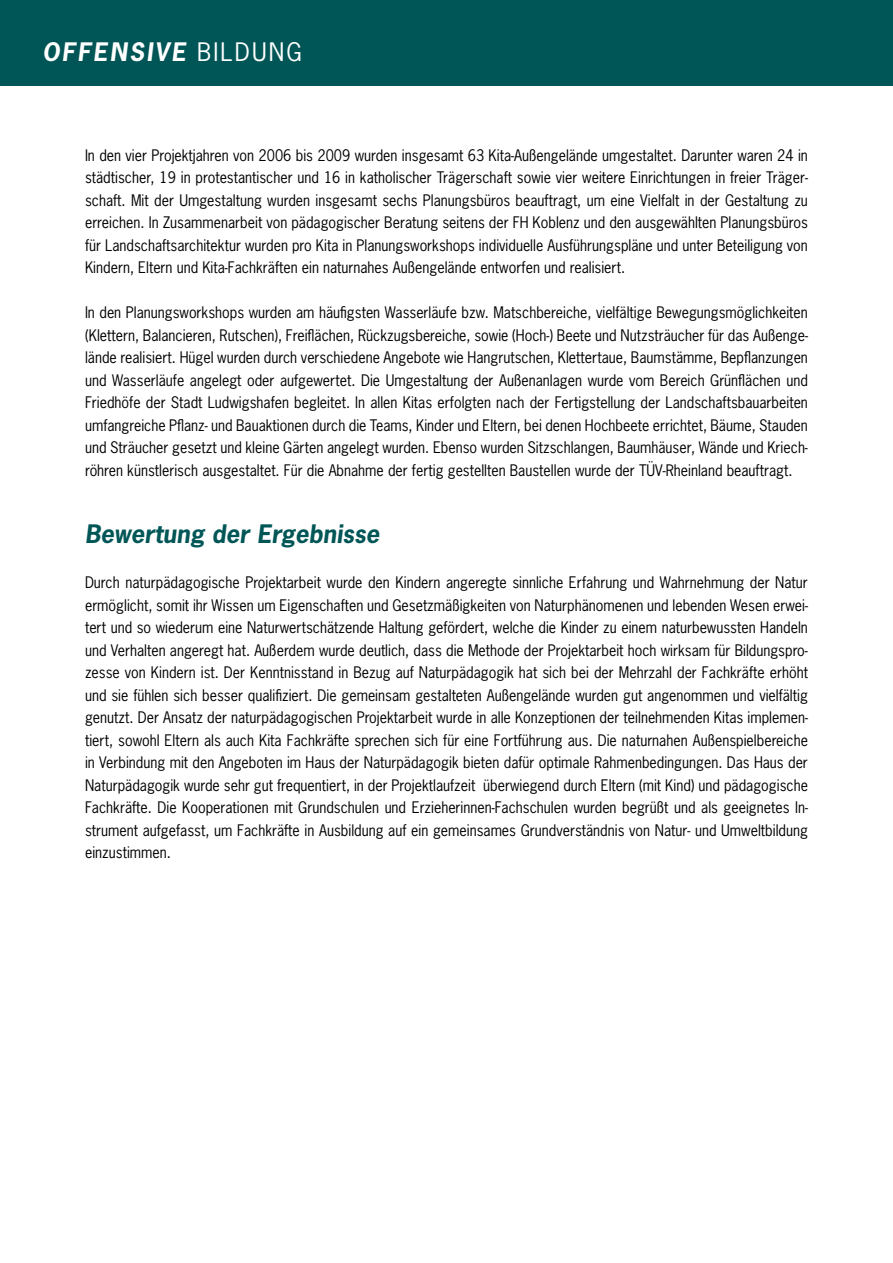
<style>
.page{position:relative;width:893px;height:1263px;background:#fff}
.page>*{position:absolute;margin:0;border:0;box-sizing:border-box;transform-origin:0 0}
.t1{font:italic 700 24px "News Gothic Std";letter-spacing:-.005em;color:#005656}
.t2{font:italic 700 24px "News Gothic Std";letter-spacing:.09em;color:#fff}
.t3{font:15px/22.5px "News Gothic Std";color:#000;text-align:justify;scale:.95 1}
.s1{font-weight:400;font-style:normal}
</style>
<div class="page">
<div style="left:0;top:0;width:893px;height:85px;background:#005656"></div>
<h1 class="t2" style="left:43px;top:36px;width:261px">Offensive <span class="s1">Bildung</span></h1>
<p class="t3" style="left:85px;top:143px;width:762px">In den vier Projektjahren von 2006 bis 2009 wurden insgesamt 63 Kita-Außengelände umgestaltet. Darunter waren 24 in städtischer, 19 in protestantischer und 16 in katholischer Trägerschaft sowie vier weitere Einrichtungen in freier Träger&shy;schaft. Mit der Umgestaltung wurden insgesamt sechs Planungsbüros beauftragt, um eine Vielfalt in der Gestaltung zu erreichen. In Zusammenarbeit von pädagogischer Beratung seitens der FH Koblenz und den ausgewählten Planungsbüros für Landschaftsarchitektur wurden pro Kita in Planungsworkshops individuelle Ausführungspläne und unter Beteiligung von Kindern, Eltern und Kita-Fachkräften ein naturnahes Außengelände entworfen und realisiert.</p>
<p class="t3" style="left:85px;top:301px;width:762px">In den Planungsworkshops wurden am häufigsten Wasserläufe bzw. Matschbereiche, vielfältige Bewegungsmöglichkeiten (Klettern, Balancieren, Rutschen), Freiflächen, Rückzugsbereiche, sowie (Hoch-) Beete und Nutzsträucher für das Außenge&shy;lände realisiert. Hügel wurden durch verschiedene Angebote wie Hangrutschen, Klettertaue, Baumstämme, Bepflanzungen und Wasserläufe angelegt oder aufgewertet. Die Umgestaltung der Außenanlagen wurde vom Bereich Grünflächen und Friedhöfe der Stadt Ludwigshafen begleitet. In allen Kitas erfolgten nach der Fertigstellung der Landschaftsbauarbeiten umfangreiche Pflanz- und Bauaktionen durch die Teams, Kinder und Eltern, bei denen Hochbeete errichtet, Bäume, Stauden und Sträucher gesetzt und kleine Gärten angelegt wurden. Ebenso wurden Sitzschlangen, Baumhäuser, Wände und Kriech&shy;röhren künstlerisch ausgestaltet. Für die Abnahme der fertig gestellten Baustellen wurde der TÜV-Rheinland beauftragt.</p>
<h1 class="t1" style="left:85px;top:518px;width:297px">Bewertung der Ergebnisse</h1>
<p class="t3" style="left:85px;top:571px;width:762px">Durch naturpädagogische Projektarbeit wurde den Kindern angeregte sinnliche Erfahrung und Wahrnehmung der Natur ermöglicht, somit ihr Wissen um Eigenschaften und Gesetzmäßigkeiten von Naturphänomenen und lebenden Wesen erwei&shy;tert und so wiederum eine Naturwertschätzende Haltung gefördert, welche die Kinder zu einem naturbewussten Handeln und Verhalten angeregt hat. Außerdem wurde deutlich, dass die Methode der Projektarbeit hoch wirksam für Bildungspro&shy;zesse von Kindern ist. Der Kenntnisstand in Bezug auf Naturpädagogik hat sich bei der Mehrzahl der Fachkräfte erhöht und sie fühlen sich besser qualifiziert. Die gemeinsam gestalteten Außengelände wurden gut angenommen und vielfältig genutzt. Der Ansatz der naturpädagogischen Projektarbeit wurde in alle Konzeptionen der teilnehmenden Kitas implemen&shy;tiert, sowohl Eltern als auch Kita Fachkräfte sprechen sich für eine Fortführung aus. Die naturnahen Außenspielbereiche in Verbindung mit den Angeboten im Haus der Naturpädagogik bieten dafür optimale Rahmenbedingungen. Das Haus der Naturpädagogik wurde sehr gut frequentiert, in der Projektlaufzeit überwiegend durch Eltern (mit Kind) und pädagogische Fachkräfte. Die Kooperationen mit Grundschulen und Erzieherinnen-Fachschulen wurden begrüßt und als geeignetes In&shy;strument aufgefasst, um Fachkräfte in Ausbildung auf ein gemeinsames Grundverständnis von Natur- und Umweltbildung einzustimmen.</p>
</div>
